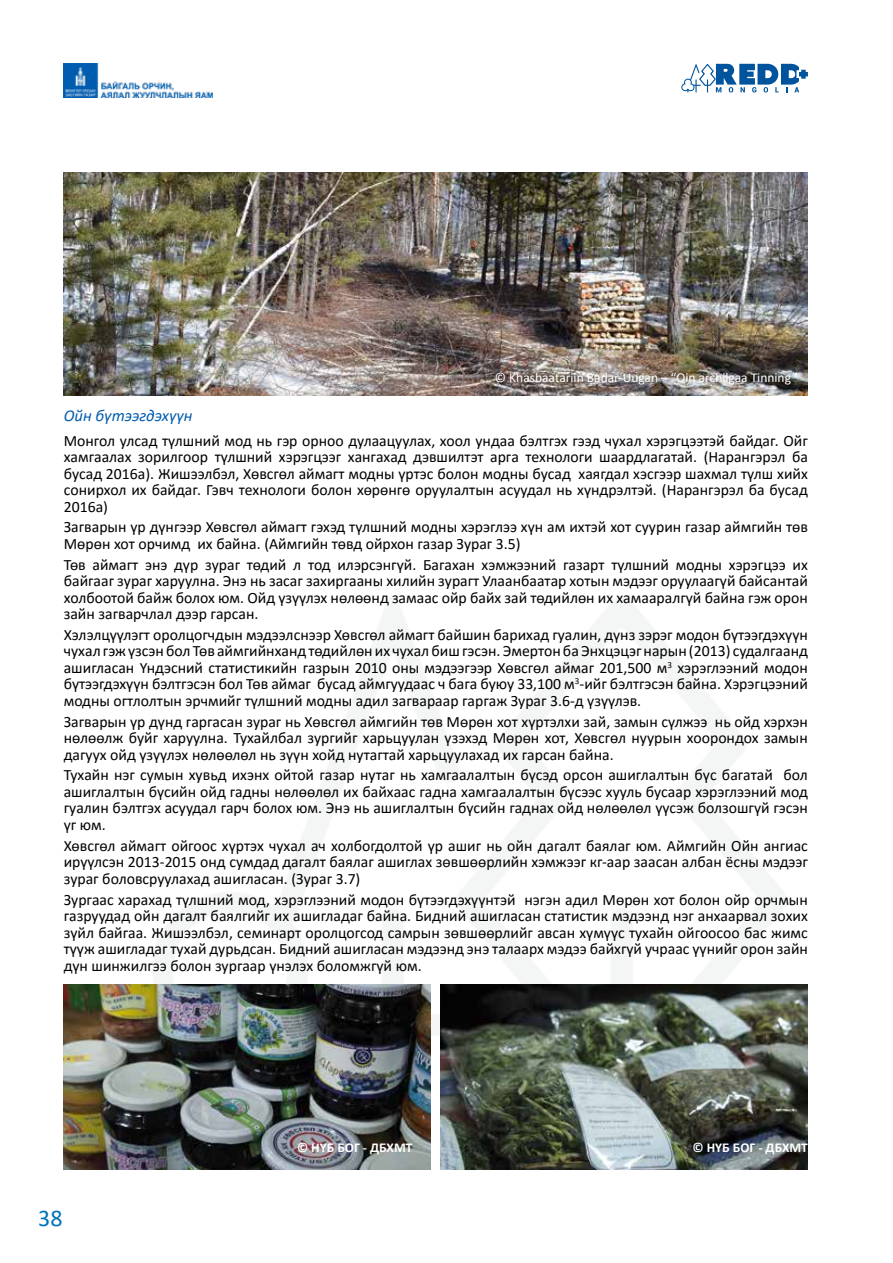
<style>
.page{position:relative;width:893px;height:1263px;background:#fff}
.page>*{position:absolute;margin:0;border:0;box-sizing:border-box;transform-origin:0 0}
.t1{font:24px "Calibri";color:#0075b9}
.t2{font:italic 16.5px "Calibri";color:#005cae}
.t3{font:15.75px/16.5px "Calibri";color:#000;text-align:justify}
.t4{font:13.5px "Calibri";color:#fff}
.t5{font:700 13.5px "Calibri";color:#fff}
</style>
<div class="page">
<img style="left:63px;top:596px;width:745px;height:574px">
<svg style="left:681px;top:64px;width:127px;height:28px"></svg>
<img style="left:64px;top:64px;width:149px;height:34px">
<img style="left:64px;top:172px;width:744px;height:223px">
<img style="left:64px;top:984px;width:367px;height:185px">
<img style="left:440px;top:984px;width:368px;height:185px">
<p class="t4" style="left:495px;top:368px;width:304px">© Khasbaatariin Badar-Uugan – “Oin archilgaa Tinning”</p>
<p class="t2" style="left:64px;top:404px;width:130px">Ойн бүтээгдэхүүн</p>
<p class="t3" style="left:64px;top:432px;width:746px">Монгол улсад түлшний мод нь гэр орноо дулаацуулах, хоол ундаа бэлтгэх гээд чухал хэрэгцээтэй байдаг. Ойг хамгаалах зорилгоор түлшний хэрэгцээг хангахад дэвшилтэт арга технологи шаардлагатай. (Нарангэрэл ба бусад 2016a). Жишээлбэл, Хөвсгөл аймагт модны үртэс болон модны бусад хаягдал хэсгээр шахмал түлш хийх сонирхол их байдаг. Гэвч технологи болон хөрөнгө оруулалтын асуудал нь хүндрэлтэй. (Нарангэрэл ба бусад 2016a)</p>
<p class="t3" style="left:64px;top:518px;width:746px">Загварын үр дүнгээр Хөвсгөл аймагт гэхэд түлшний модны хэрэглээ хүн ам ихтэй хот суурин газар аймгийн төв<br>Мөрөн хот орчимд их байна. (Аймгийн төвд ойрхон газар Зураг 3.5)</p>
<p class="t3" style="left:64px;top:556px;width:746px">Төв аймагт энэ дүр зураг төдий л тод илэрсэнгүй. Багахан хэмжээний газарт түлшний модны хэрэгцээ их байгааг зураг харуулна. Энэ нь засаг захиргааны хилийн зурагт Улаанбаатар хотын мэдээг оруулаагүй байсантай холбоотой байж болох юм. Ойд үзүүлэх нөлөөнд замаас ойр байх зай төдийлөн их хамааралгүй байна гэж орон зайн загварчлал дээр гарсан.</p>
<p class="t3" style="left:64px;top:626px;width:746px">Хэлэлцүүлэгт оролцогчдын мэдээлснээр Хөвсгөл аймагт байшин барихад гуалин, дүнз зэрэг модон бүтээгдэхүүн чухал гэж үзсэн бол Төв аймгийнханд төдийлөн их чухал биш гэсэн. Эмертон ба Энхцэцэг нарын (2013) судалгаанд ашигласан Үндэсний статистикийн газрын 2010 оны мэдээгээр Хөвсгөл аймаг 201,500 м<sup>3</sup> хэрэглээний модон бүтээгдэхүүн бэлтгэсэн бол Төв аймаг бусад аймгуудаас ч бага буюу 33,100 м<sup>3</sup>-ийг бэлтгэсэн байна. Хэрэгцээний модны огтлолтын эрчмийг түлшний модны адил загвараар гаргаж Зураг 3.6-д үзүүлэв.</p>
<p class="t3" style="left:64px;top:713px;width:746px">Загварын үр дүнд гаргасан зураг нь Хөвсгөл аймгийн төв Мөрөн хот хүртэлхи зай, замын сүлжээ нь ойд хэрхэн нөлөөлж буйг харуулна. Тухайлбал зургийг харьцуулан үзэхэд Мөрөн хот, Хөвсгөл нуурын хоорондох замын дагуух ойд үзүүлэх нөлөөлөл нь зүүн хойд нутагтай харьцуулахад их гарсан байна.</p>
<p class="t3" style="left:64px;top:766px;width:746px">Тухайн нэг сумын хувьд ихэнх ойтой газар нутаг нь хамгаалалтын бүсэд орсон ашиглалтын бүс багатай бол ашиглалтын бүсийн ойд гадны нөлөөлөл их байхаас гадна хамгаалалтын бүсээс хууль бусаар хэрэглээний мод гуалин бэлтгэх асуудал гарч болох юм. Энэ нь ашиглалтын бүсийн гаднах ойд нөлөөлөл үүсэж болзошгүй гэсэн үг юм.</p>
<p class="t3" style="left:64px;top:837px;width:746px">Хөвсгөл аймагт ойгоос хүртэх чухал ач холбогдолтой үр ашиг нь ойн дагалт баялаг юм. Аймгийн Ойн ангиас ирүүлсэн 2013-2015 онд сумдад дагалт баялаг ашиглах зөвшөөрлийн хэмжээг кг-аар заасан албан ёсны мэдээг зураг боловсруулахад ашигласан. (Зураг 3.7)</p>
<p class="t3" style="left:64px;top:890px;width:746px">Зургаас харахад түлшний мод, хэрэглээний модон бүтээгдэхүүнтэй нэгэн адил Мөрөн хот болон ойр орчмын газруудад ойн дагалт баялгийг их ашигладаг байна. Бидний ашигласан статистик мэдээнд нэг анхаарвал зохих зүйл байгаа. Жишээлбэл, семинарт оролцогсод самрын зөвшөөрлийг авсан хүмүүс тухайн ойгоосоо бас жимс түүж ашигладаг тухай дурьдсан. Бидний ашигласан мэдээнд энэ талаарх мэдээ байхгүй учраас үүнийг орон зайн дүн шинжилгээ болон зургаар үнэлэх боломжгүй юм.</p>
<h1 class="t1" style="left:38px;top:1201px;width:26px">38</h1>
<p class="t5" style="left:297px;top:1138px;width:117px">© НҮБ БОГ - ДБХМТ</p>
<p class="t5" style="left:692px;top:1138px;width:117px">© НҮБ БОГ - ДБХМТ</p>
</div>
